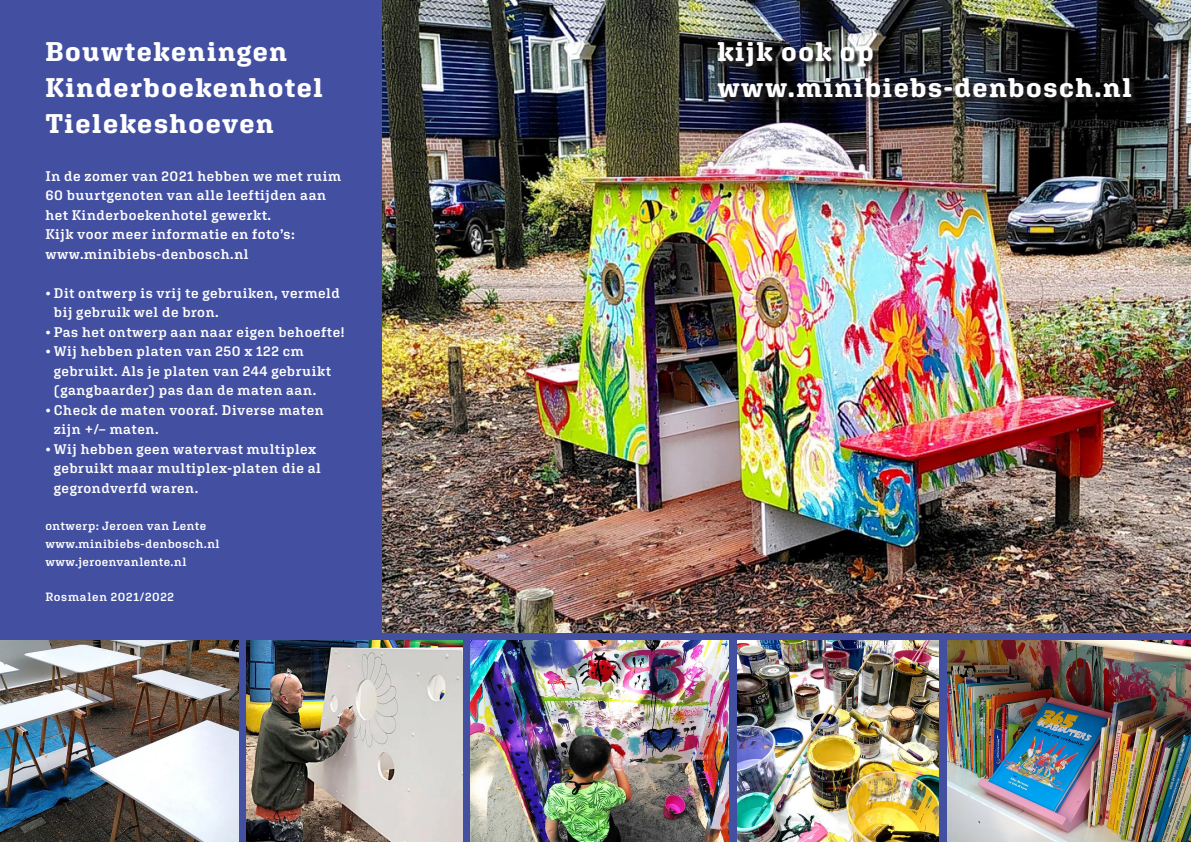
<style>
.page{position:relative;width:1191px;height:842px;background:#4350a2}
.page>*{position:absolute;margin:0;border:0;box-sizing:border-box;transform-origin:0 0}
.t1{font:700 27px/36px "Aglet Slab";letter-spacing:.055em;color:#fff}
.t2{font:600 14px/19.5px "Aglet Slab";letter-spacing:.04em;color:#fff}
.t3{font:600 12px "Aglet Slab";letter-spacing:.04em;color:#fff}
.t4{font:600 12px "Aglet Slab";letter-spacing:.06em;color:#fff}
</style>
<div class="page">
<img style="left:383px;top:0;width:808px;height:632px">
<img style="left:471px;top:641px;width:258px;height:201px">
<img style="left:737px;top:641px;width:201px;height:201px">
<img style="left:247px;top:641px;width:215px;height:201px">
<img style="left:947px;top:641px;width:244px;height:201px">
<img style="left:0;top:641px;width:238px;height:201px">
<img style="left:719px;top:43px;width:419px;height:61px">
<p class="t1" style="left:45px;top:33px;width:279px">Bouwtekeningen<br>Kinderboekenhotel<br>Tielekeshoeven</p>
<p class="t2" style="left:45px;top:166px;width:297px">In de zomer van 2021 hebben we met ruim<br>60 buurtgenoten van alle leeftijden aan het Kinderboekenhotel gewerkt.</p>
<p class="t2" style="left:45px;top:224px;width:251px">Kijk voor meer informatie en foto’s:</p>
<p class="t2" style="left:45px;top:244px;width:205px">www.minibiebs-denbosch.nl</p>
<p class="t2" style="left:54px;top:283px;width:288px;text-indent:-9px">• Dit ontwerp is vrij te gebruiken, vermeld bij gebruik wel de bron.</p>
<p class="t2" style="left:45px;top:322px;width:301px">• Pas het ontwerp aan naar eigen behoefte!</p>
<p class="t2" style="left:54px;top:341px;width:279px;text-indent:-9px">• Wij hebben platen van 250 x 122 cm gebruikt. Als je platen van 244 gebruikt (gangbaarder) pas dan de maten aan.</p>
<p class="t2" style="left:54px;top:400px;width:271px;text-indent:-9px">• Check de maten vooraf. Diverse maten zijn +/– maten.</p>
<p class="t2" style="left:54px;top:439px;width:269px;text-indent:-9px">• Wij hebben geen watervast multiplex gebruikt maar multiplex-platen die al gegrondverfd waren.</p>
<p class="t3" style="left:45px;top:519px;width:162px">ontwerp: Jeroen van Lente</p>
<p class="t3" style="left:45px;top:537px;width:176px">www.minibiebs-denbosch.nl</p>
<p class="t3" style="left:45px;top:555px;width:143px">www.jeroenvanlente.nl</p>
<p class="t4" style="left:45px;top:590px;width:130px">Rosmalen 2021/2022</p>
<p class="t1" style="left:717px;top:33px;width:158px">kijk ook op</p>
<p class="t1" style="left:717px;top:69px;width:416px">www.minibiebs-denbosch.nl</p>
</div>
